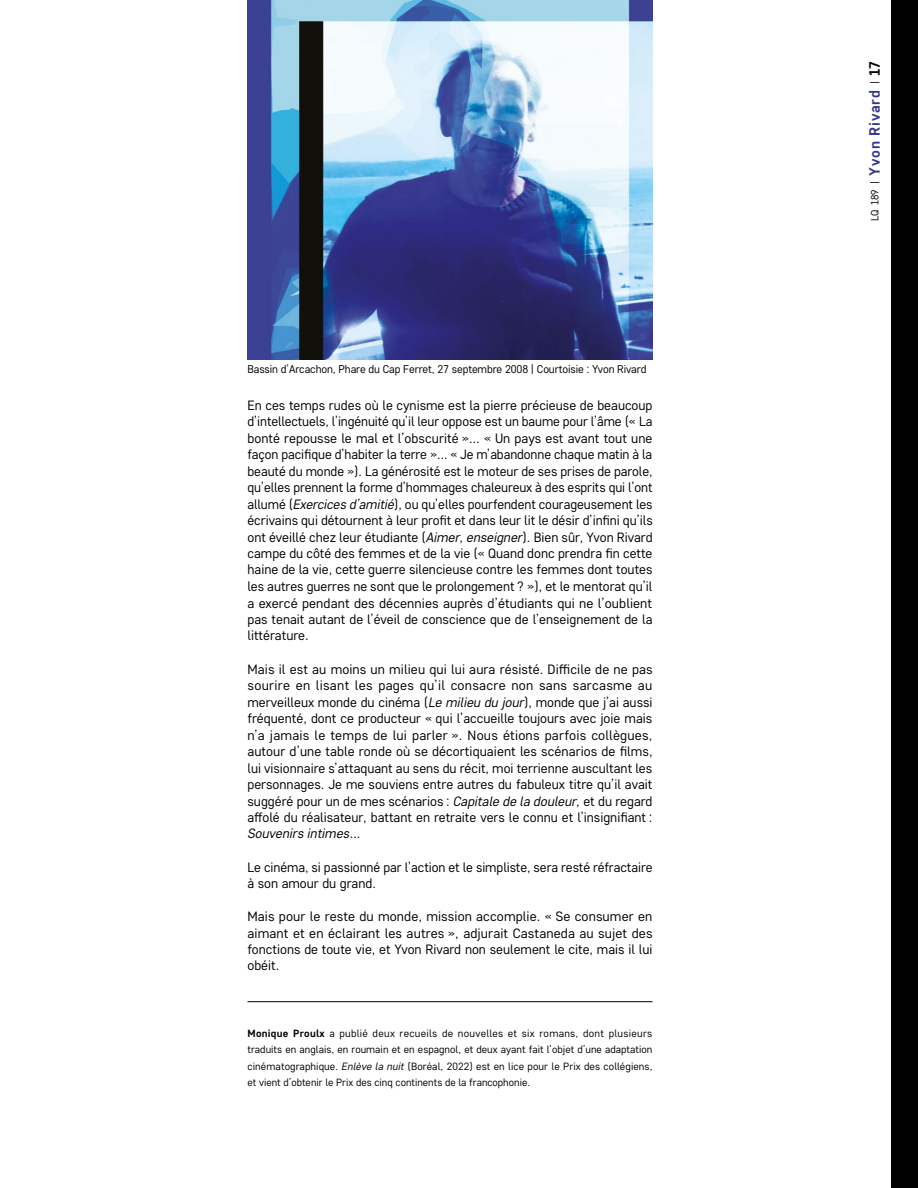
<style>
.page{position:relative;width:918px;height:1188px;background:#fff}
.page>*{position:absolute;margin:0;border:0;box-sizing:border-box;transform-origin:0 0}
.t1{font:700 15px "Core Sans D55";letter-spacing:.05em;color:#35378d}
.t2{font:13.5px/16.5px "Core Sans D35";color:#000;text-align:justify}
.t3{font:11.25px "Core Sans D35";letter-spacing:-.01em;color:#000}
.t4{font:10.5px/16.5px "Core Sans D35";color:#000;text-align:justify}
.s1{font-style:italic}
.s2{font-family:"Core Sans D55";font-weight:700}
.s3{font-family:"Core Sans D35";font-weight:400;font-size:10.5px;color:#000}
.s4{color:#000}
</style>
<div class="page">
<div style="left:891px;top:0;width:27px;height:1188px;background:#000"></div>
<hr style="left:248px;top:1001px;width:404px;height:1px;background:#000">
<img style="left:248px;top:0;width:404px;height:360px">
<p class="t3" style="left:248px;top:362px;width:401px">Bassin d’Arcachon, Phare du Cap Ferret, 27 septembre 2008 | Courtoisie : Yvon Rivard</p>
<p class="t2" style="left:248px;top:396px;width:407px">En ces temps rudes où le cynisme est la pierre précieuse de beaucoup d’intellectuels, l’ingénuité qu’il leur oppose est un baume pour l’âme (« La bonté repousse le mal et l’obscurité »… « Un pays est avant tout une façon pacifique d’habiter la terre »… « Je m’abandonne chaque matin à la beauté du monde »). La générosité est le moteur de ses prises de parole, qu’elles prennent la forme d’hommages chaleureux à des esprits qui l’ont allumé (<span class="s1">Exercices d’amitié</span>), ou qu’elles pourfendent courageusement les écrivains qui détournent à leur profit et dans leur lit le désir d’infini qu’ils ont éveillé chez leur étudiante (<span class="s1">Aimer, enseigner</span>). Bien sûr, Yvon Rivard campe du côté des femmes et de la vie (« Quand donc prendra fin cette haine de la vie, cette guerre silencieuse contre les femmes dont toutes les autres guerres ne sont que le prolongement ? »), et le mentorat qu’il a exercé pendant des décennies auprès d’étudiants qui ne l’oublient pas tenait autant de l’éveil de conscience que de l’enseignement de la littérature.</p>
<p class="t2" style="left:248px;top:660px;width:407px">Mais il est au moins un milieu qui lui aura résisté. Difficile de ne pas sourire en lisant les pages qu’il consacre non sans sarcasme au merveilleux monde du cinéma (<span class="s1">Le milieu du jour</span>), monde que j’ai aussi fréquenté, dont ce producteur « qui l’accueille toujours avec joie mais n’a jamais le temps de lui parler ». Nous étions parfois collègues, autour d’une table ronde où se décortiquaient les scénarios de films, lui visionnaire s’attaquant au sens du récit, moi terrienne auscultant les personnages. Je me souviens entre autres du fabuleux titre qu’il avait suggéré pour un de mes scénarios : <span class="s1">Capitale de la douleur,</span> et du regard affolé du réalisateur, battant en retraite vers le connu et l’insignifiant :<br><span class="s1">Souvenirs intimes</span>…</p>
<p class="t2" style="left:248px;top:858px;width:407px">Le cinéma, si passionné par l’action et le simpliste, sera resté réfractaire à son amour du grand.</p>
<p class="t2" style="left:248px;top:908px;width:407px">Mais pour le reste du monde, mission accomplie. « Se consumer en aimant et en éclairant les autres », adjurait Castaneda au sujet des fonctions de toute vie, et Yvon Rivard non seulement le cite, mais il lui obéit.</p>
<p class="t4" style="left:248px;top:1024px;width:407px"><span class="s2">Monique Proulx</span> a publié deux recueils de nouvelles et six romans, dont plusieurs traduits en anglais, en roumain et en espagnol, et deux ayant fait l’objet d’une adaptation cinématographique. <span class="s1">Enlève la nuit</span> (Boréal, 2022) est en lice pour le Prix des collégiens, et vient d’obtenir le Prix des cinq continents de la francophonie.</p>
<p class="t1" style="left:865px;top:221px;width:161px;rotate:-90deg"><span class="s3">LQ 189 |</span> Yvon Rivard <span class="s3">|</span> <span class="s4">17</span></p>
</div>
